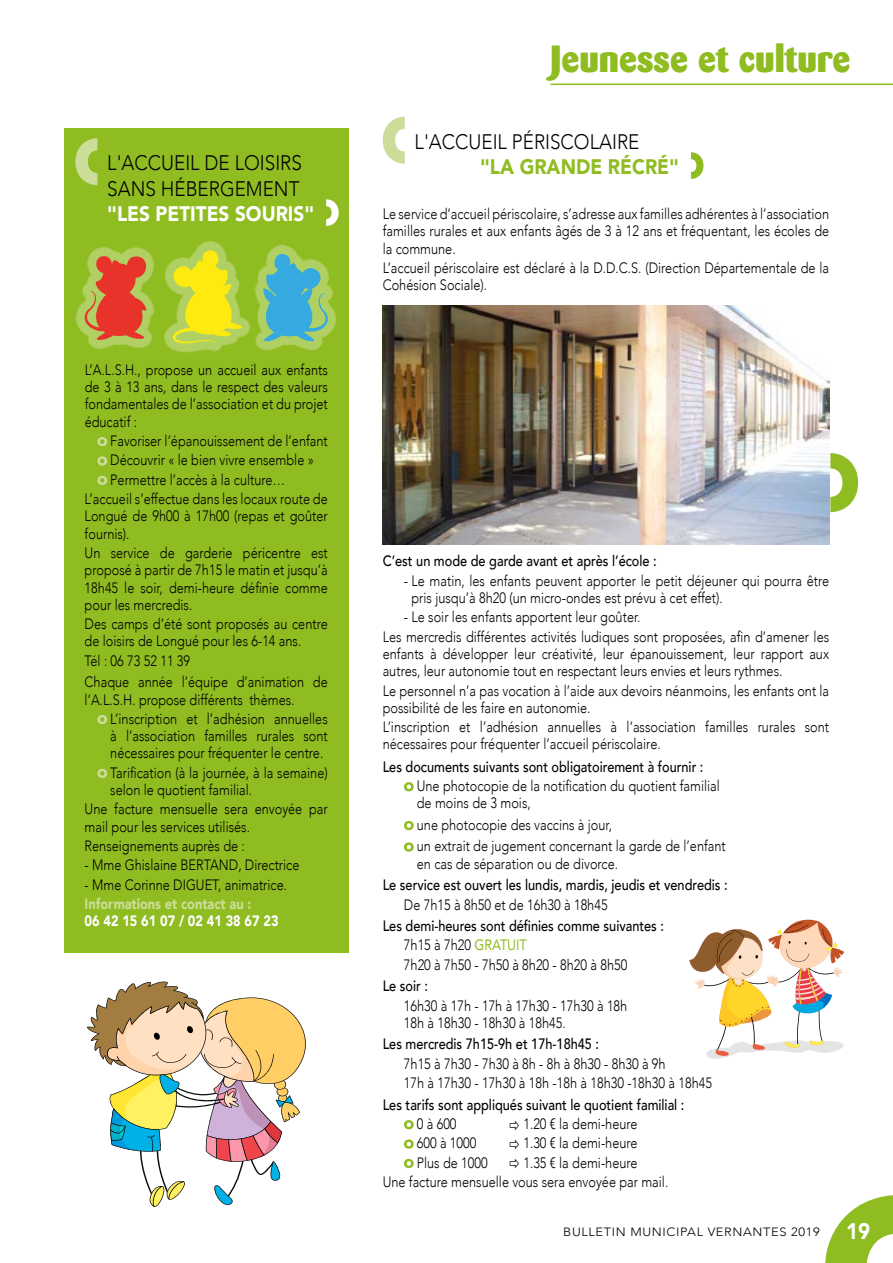
<style>
.page{position:relative;width:893px;height:1263px;background:#fff}
.page>*{position:absolute;margin:0;border:0;box-sizing:border-box;transform-origin:0 0}
.t1{font:800 37.5px "Barmeno";color:#8fbc20}
.t2{font:300 21px/25.5px "Avenir";color:#000;scale:.9 1}
.t3{font:900 21px "Avenir";color:#fff;scale:.9 1}
.t4{font:900 21px "Avenir";color:#8fbc20;scale:.9 1}
.t5{font:300 15px/17.2px "Avenir";color:#000;scale:.85 1}
.t6{font:500 15px/19.4px "Avenir";color:#000;scale:.85 1}
.t7{font:900 15px "Avenir";color:#ccdd9a;scale:.85 1}
.t8{font:900 15px "Avenir";color:#fff;scale:.85 1}
.t9{font:300 12px "Avenir";letter-spacing:.05em;color:#000;scale:1.07 1}
.s1{font-weight:300}
.s2{font-weight:400;color:#8fbc20}
.s3{font-weight:900;font-size:22.5px;color:#fff}
</style>
<div class="page">
<svg style="left:825px;top:1195px;width:68px;height:68px"></svg>
<hr style="left:550px;top:84px;width:343px;height:1px;background:#8fbc20">
<svg style="left:404px;top:782px;width:10px;height:9px"></svg>
<svg style="left:404px;top:821px;width:10px;height:9px"></svg>
<svg style="left:404px;top:842px;width:10px;height:10px"></svg>
<svg style="left:404px;top:1120px;width:10px;height:9px"></svg>
<svg style="left:404px;top:1139px;width:10px;height:10px"></svg>
<svg style="left:404px;top:1159px;width:10px;height:9px"></svg>
<svg style="left:383px;top:117px;width:22px;height:47px"></svg>
<svg style="left:691px;top:152px;width:12px;height:27px"></svg>
<div style="left:64px;top:128px;width:285px;height:824px;background:#8fbc20"></div>
<svg style="left:97px;top:437px;width:10px;height:9px"></svg>
<svg style="left:97px;top:456px;width:10px;height:10px"></svg>
<svg style="left:97px;top:476px;width:10px;height:9px"></svg>
<svg style="left:97px;top:715px;width:10px;height:9px"></svg>
<svg style="left:97px;top:769px;width:10px;height:9px"></svg>
<svg style="left:75px;top:138px;width:22px;height:47px"></svg>
<svg style="left:326px;top:199px;width:13px;height:27px"></svg>
<img style="left:383px;top:306px;width:446px;height:239px">
<img style="left:76px;top:242px;width:261px;height:110px">
<svg style="left:85px;top:255px;width:62px;height:85px;background:#d16c3c"></svg>
<svg style="left:172px;top:249px;width:71px;height:94px;background:#d1d92f"></svg>
<svg style="left:263px;top:253px;width:65px;height:89px;background:#66b7a9"></svg>
<svg style="left:689px;top:919px;width:156px;height:140px"></svg>
<svg style="left:87px;top:981px;width:219px;height:226px"></svg>
<svg style="left:830px;top:453px;width:28px;height:59px"></svg>
<h2 class="t2" style="left:107px;top:150px;width:218px">L'ACCUEIL DE LOISIRS<br>SANS HÉBERGEMENT</h2>
<h2 class="t3" style="left:107px;top:196px;width:231px">"LES PETITES SOURIS"</h2>
<p class="t5" style="left:85px;top:361px;width:288px;text-align:justify">L’A.L.S.H., propose un accueil aux enfants de 3 à 13 ans, dans le respect des valeurs fondamentales de l’association et du projet éducatif :</p>
<p class="t5" style="left:110px;top:432px;width:257px">Favoriser l’épanouissement de l’enfant</p>
<p class="t5" style="left:110px;top:452px;width:241px">Découvrir « le bien vivre ensemble »</p>
<p class="t5" style="left:110px;top:471px;width:207px">Permettre l’accès à la culture…</p>
<p class="t5" style="left:85px;top:490px;width:287px">L’accueil s’effectue dans les locaux route de</p>
<p class="t5" style="left:85px;top:508px;width:287px">Longué de 9h00 à 17h00 (repas et goûter fournis).</p>
<p class="t5" style="left:85px;top:544px;width:288px;text-align:justify">Un service de garderie péricentre est proposé à partir de 7h15 le matin et jusqu’à 18h45 le soir, demi-heure définie comme pour les mercredis.</p>
<p class="t5" style="left:85px;top:615px;width:288px">Des camps d’été sont proposés au centre de loisirs de Longué pour les 6-14 ans.</p>
<p class="t5" style="left:85px;top:650px;width:288px;line-height:21.5px">Tél : 06 73 52 11 39<br>Chaque année l’équipe d’animation de</p>
<p class="t5" style="left:110px;top:690px;width:257px;line-height:19.4px;text-indent:-26px">l’A.L.S.H. propose différents thèmes.<br>L’inscription et l’adhésion annuelles</p>
<p class="t5" style="left:110px;top:727px;width:257px">à l’association familles rurales sont nécessaires pour fréquenter le centre.</p>
<p class="t5" style="left:110px;top:764px;width:257px">Tarification (à la journée, à la semaine) selon le quotient familial.</p>
<p class="t5" style="left:85px;top:801px;width:288px">Une facture mensuelle sera envoyée par mail pour les services utilisés.</p>
<p class="t5" style="left:85px;top:837px;width:190px">Renseignements auprès de :</p>
<p class="t5" style="left:85px;top:857px;width:254px">- Mme Ghislaine BERTAND, Directrice</p>
<p class="t5" style="left:85px;top:876px;width:240px">- Mme Corinne DIGUET, animatrice.</p>
<p class="t7" style="left:85px;top:891px;width:198px">Informations et contact au :</p>
<p class="t8" style="left:85px;top:908px;width:230px">06 42 15 61 07 / 02 41 38 67 23</p>
<h1 class="t1" style="left:550px;top:36px;width:301px">Jeunesse et culture</h1>
<h2 class="t2" style="left:415px;top:129px;width:251px">L'ACCUEIL PÉRISCOLAIRE</h2>
<h2 class="t4" style="left:480px;top:149px;width:222px">"LA GRANDE RÉCRÉ"</h2>
<p class="t5" style="left:383px;top:205px;width:527px;text-align:justify">Le service d’accueil périscolaire, s’adresse aux familles adhérentes à l’association familles rurales et aux enfants âgés de 3 à 12 ans et fréquentant, les écoles de la commune.</p>
<p class="t5" style="left:383px;top:259px;width:527px">L’accueil périscolaire est déclaré à la D.D.C.S. (Direction Départementale de la<br>Cohésion Sociale).</p>
<p class="t6" style="left:383px;top:551px;width:324px">C’est un mode de garde avant et après l’école :</p>
<p class="t5" style="left:411px;top:572px;width:493px;text-indent:-8px">- Le matin, les enfants peuvent apporter le petit déjeuner qui pourra être pris jusqu’à 8h20 (un micro-ondes est prévu à cet effet).</p>
<p class="t5" style="left:383px;top:607px;width:527px;line-height:19.4px;text-indent:21px">- Le soir les enfants apportent leur goûter.<br>Les mercredis différentes activités ludiques sont proposées, afin d’amener les</p>
<p class="t5" style="left:383px;top:645px;width:527px">enfants à développer leur créativité, leur épanouissement, leur rapport aux autres, leur autonomie tout en respectant leurs envies et leurs rythmes.</p>
<p class="t5" style="left:383px;top:682px;width:527px">Le personnel n’a pas vocation à l’aide aux devoirs néanmoins, les enfants ont la possibilité de les faire en autonomie.</p>
<p class="t5" style="left:383px;top:718px;width:527px">L’inscription et l’adhésion annuelles à l’association familles rurales sont nécessaires pour fréquenter l’accueil périscolaire.</p>
<p class="t6" style="left:383px;top:756px;width:379px">Les documents suivants sont obligatoirement à fournir :</p>
<p class="t5" style="left:417px;top:777px;width:358px">Une photocopie de la notification du quotient familial de moins de 3 mois,</p>
<p class="t5" style="left:417px;top:814px;width:365px;line-height:21.5px">une photocopie des vaccins à jour,<br>un extrait de jugement concernant la garde de l’enfant</p>
<p class="t5" style="left:417px;top:855px;width:238px">en cas de séparation ou de divorce.</p>
<p class="t6" style="left:383px;top:874px;width:407px">Le service est ouvert les lundis, mardis, jeudis et vendredis :</p>
<p class="t5" style="left:404px;top:896px;width:241px">De 7h15 à 8h50 et de 16h30 à 18h45</p>
<p class="t6" style="left:404px;top:915px;width:307px;text-indent:-21px">Les demi-heures sont définies comme suivantes :<br><span class="s1">7h15 à 7h20</span> <span class="s2">GRATUIT<br></span><span class="s1">7h20 à 7h50 - 7h50 à 8h20 - 8h20 à 8h50</span></p>
<p class="t6" style="left:383px;top:975px;width:55px">Le soir :</p>
<p class="t5" style="left:404px;top:997px;width:264px">16h30 à 17h - 17h à 17h30 - 17h30 à 18h<br>18h à 18h30 - 18h30 à 18h45.</p>
<p class="t6" style="left:383px;top:1034px;width:256px">Les mercredis 7h15-9h et 17h-18h45 :</p>
<p class="t5" style="left:404px;top:1054px;width:364px;line-height:19.4px">7h15 à 7h30 - 7h30 à 8h - 8h à 8h30 - 8h30 à 9h<br>17h à 17h30 - 17h30 à 18h -18h à 18h30 -18h30 à 18h45</p>
<p class="t6" style="left:383px;top:1094px;width:356px">Les tarifs sont appliqués suivant le quotient familial :</p>
<p class="t5" style="left:417px;top:1115px;width:48px">0 à 600</p>
<p class="t5" style="left:523px;top:1115px;width:136px">1.20 € la demi-heure</p>
<p class="t5" style="left:417px;top:1135px;width:72px">600 à 1000</p>
<p class="t5" style="left:523px;top:1135px;width:136px">1.30 € la demi-heure</p>
<p class="t5" style="left:417px;top:1154px;width:85px">Plus de 1000</p>
<p class="t5" style="left:383px;top:1153px;width:338px;line-height:19.4px;text-indent:141px">1.35 € la demi-heure<br>Une facture mensuelle vous sera envoyée par mail.</p>
<p class="t9" style="left:563px;top:1224px;width:288px">BULLETIN MUNICIPAL VERNANTES 2019 <span class="s3">19</span></p>
</div>
